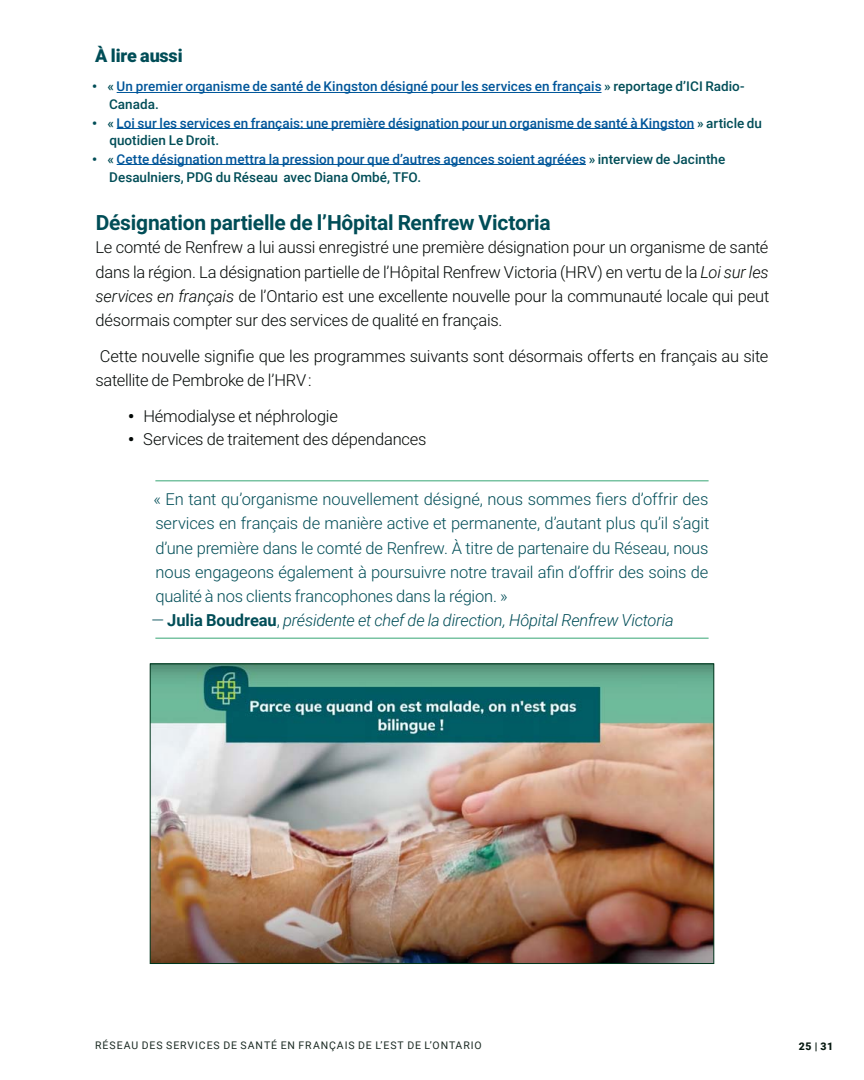
<style>
.page{position:relative;width:864px;height:1080px;background:#fff}
.page>*{position:absolute;margin:0;border:0;box-sizing:border-box;transform-origin:0 0}
.t1{font:700 21px "Roboto";letter-spacing:-.01em;color:#004d57}
.t2{font:900 18px "Roboto";letter-spacing:-.01em;color:#004d57}
.t3{font:300 16.5px/24px "Roboto";letter-spacing:-.01em;color:#030806;text-align:justify}
.t4{font:300 16.5px/24px "Roboto";letter-spacing:-.01em;color:#004d57;text-align:justify}
.t5{font:italic 300 16.5px "Roboto";letter-spacing:-.015em;color:#004d57}
.t6{font:500 13.5px/18px "Roboto";color:#00569a}
.t7{font:10.5px "Roboto";letter-spacing:.085em;color:#1c2b24}
.t8{font:900 10.5px "Roboto";color:#061810}
.s1{font-weight:900;color:#004d57}
.s2{color:#004d57}
.s3{font-style:italic}
.s4{font-weight:900}
.s5{font-style:normal}
.s6{font-weight:700;font-style:normal}
</style>
<div class="page">
<hr style="left:117px;top:92px;width:485px;height:1px;background:#00569a">
<hr style="left:117px;top:128px;width:577px;height:1px;background:#00569a">
<hr style="left:117px;top:164px;width:469px;height:1px;background:#00569a">
<hr style="left:155px;top:480px;width:554px;height:2px;background:#79c3a2">
<hr style="left:155px;top:638px;width:554px;height:1px;background:#79c3a2">
<img style="left:152px;top:666px;width:560px;height:296px">
<div style="left:150px;top:664px;width:564px;height:300px;border:1px solid #00361d"></div>
<h4 class="t2" style="left:95px;top:48px;width:89px">À Iire aussi</h4>
<p class="t6" style="left:109px;top:79px;width:637px;text-indent:-17px"><span class="s1">•</span> <span class="s2">«</span> Un premier organisme de santé de Kingston désigné pour les servifes en français <span class="s2">» reportage d'ICI Radio-<br>Canada.</span></p>
<p class="t6" style="left:109px;top:115px;width:654px;text-indent:-17px"><span class="s1">•</span> <span class="s2">«</span> Loi sur les servifes en français: une première désignation pour un organisme de santé à Kingston <span class="s2">» article du quotidien Le Droit.</span></p>
<p class="t6" style="left:109px;top:151px;width:618px;text-indent:-17px"><span class="s1">•</span> <span class="s2">«</span> Cette désignation mettra la pression pour que d'autres agenfes soient agréées <span class="s2">» interview de Jafinthe<br>Desaulniers, PDG du Réseau avec Diana Ombé, TFO.</span></p>
<h3 class="t1" style="left:96px;top:214px;width:457px">Désignation partielle de l'Hôpital Renfrew Victoria</h3>
<p class="t3" style="left:95px;top:238px;width:676px">Le comté de Renfrew a lui aussi enregistré une première désignation pour un organisme de santé dans la région. La désignation partielle de l'Hôpital Renfrew Victoria (HRV) en vertu de la <span class="s3">Loi sur les services en français</span> de l'Ontario est une excellente nouvelle pour la communauté locale qui peut désormais compter sur des services de qualité en français.</p>
<p class="t3" style="left:95px;top:346px;width:675px">Cette nouvelle signifle que les programmes suivants sont désormais offerts en français au site satellite de Pembroke de l'HRV :</p>
<p class="t3" style="left:128px;top:406px;width:211px"><span class="s4">•</span> Hémodialyse et néphrologie</p>
<p class="t3" style="left:128px;top:430px;width:300px"><span class="s4">•</span> Services de traitement des dépendances</p>
<p class="t4" style="left:153px;top:490px;width:557px">« En tant qu'organisme nouvellement désigné, nous sommes flers d'offrir des services en français de manière active et permanente, d'autant plus qu'il s'agit d'une première dans le comté de Renfrew. À titre de partenaire du Réseau, nous nous engageons également à poursuivre notre travail afln d'offrir des soins de qualité à nos clients francophones dans la région. »</p>
<p class="t5" style="left:151px;top:610px;width:524px"><span class="s5">—</span> <span class="s6">Julia Boudreau</span><span class="s5">,</span> présidente et chef de la direction, Hôpital Renfrew Victoria</p>
<p class="t7" style="left:95px;top:1038px;width:388px">RÉSEAU DES SERVICES DE SANTÉ EN FRANÇAIS DE L’EST DE L’ONTARIO</p>
<p class="t8" style="left:799px;top:1040px;width:36px">25 | 31</p>
</div>
